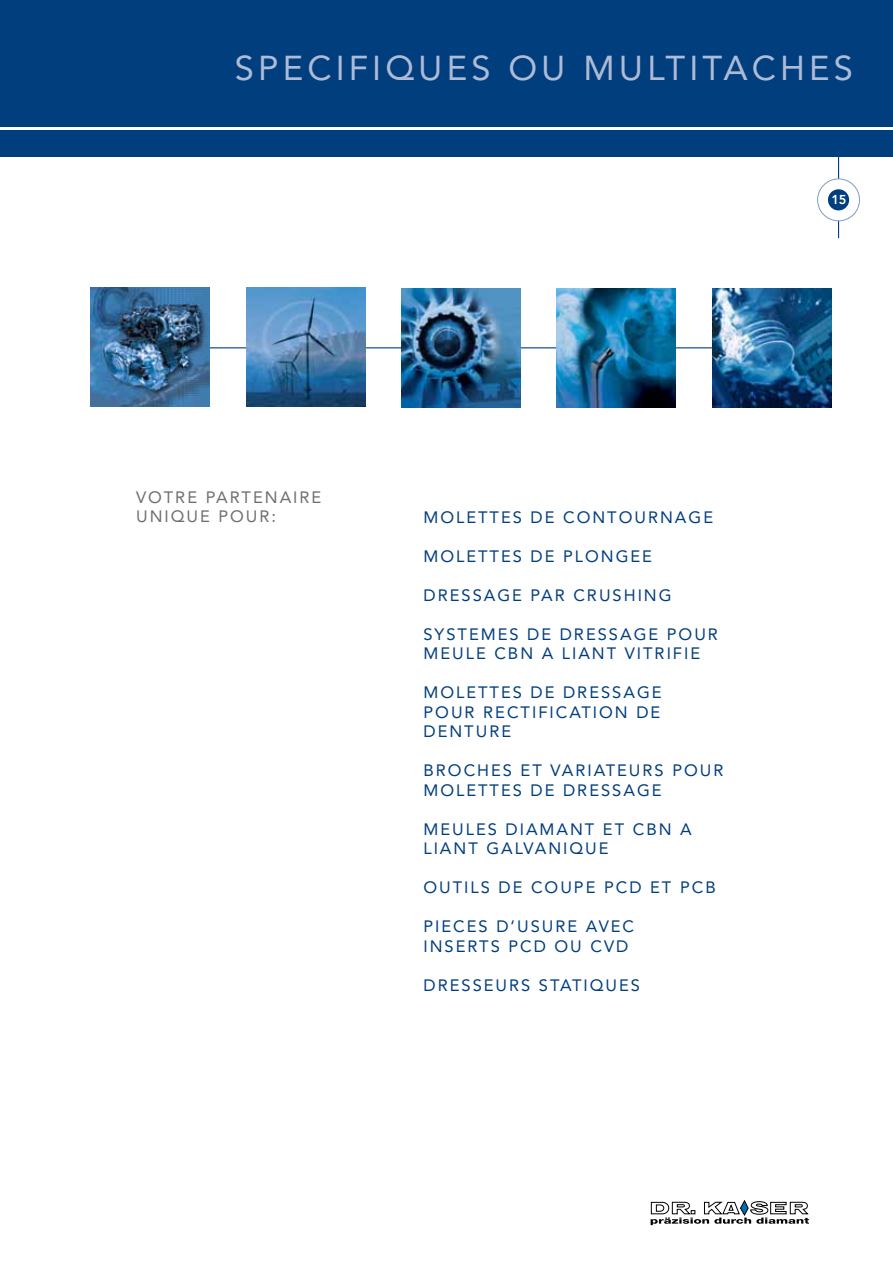
<style>
.page{position:relative;width:893px;height:1263px;background:#fff}
.page>*{position:absolute;margin:0;border:0;box-sizing:border-box;transform-origin:0 0}
.t1{font:34.5px "Avenir LT Com";letter-spacing:.12em;color:#adbbd7}
.t2{font:16.5px/19.5px "Avenir LT Com";letter-spacing:.12em;color:#003e7e}
.t3{font:16.5px/19.8px "Avenir LT Com";letter-spacing:.12em;color:#6d6e71}
.t4{font:800 12.9px "Avenir LT Com";color:#fff}
</style>
<div class="page">
<div style="left:0;top:0;width:893px;height:157px;background:#003e7e"></div>
<hr style="left:0;top:127px;width:893px;height:3px;background:#fff">
<hr style="left:838px;top:149px;width:1px;height:89px;background:#003e7e">
<div style="left:818px;top:179px;width:41px;height:42px;background:#fff;border-radius:50%"></div>
<div style="left:817px;top:179px;width:43px;height:42px;border:1px solid #809ebe;border-radius:50%"></div>
<div style="left:828px;top:189px;width:21px;height:21px;background:#003e7e;border-radius:50%"></div>
<svg style="left:651px;top:1200px;width:158px;height:25px"></svg>
<hr style="left:204px;top:347px;width:526px;height:1px;background:#003e7e">
<img style="left:90px;top:288px;width:120px;height:119px">
<img style="left:401px;top:288px;width:119px;height:119px">
<img style="left:556px;top:289px;width:119px;height:119px">
<img style="left:712px;top:289px;width:119px;height:119px">
<img style="left:246px;top:288px;width:119px;height:119px">
<h1 class="t1" style="left:235px;top:47px;width:620px">SPECIFIQUES OU MULTITACHES</h1>
<p class="t4" style="left:831px;top:192px;width:17px">15</p>
<p class="t3" style="left:136px;top:487px;width:187px">VOTRE PARTENAIRE<br>UNIQUE POUR:</p>
<p class="t2" style="left:423px;top:507px;width:291px">MOLETTES DE CONTOURNAGE</p>
<p class="t2" style="left:423px;top:546px;width:230px">MOLETTES DE PLONGEE</p>
<p class="t2" style="left:423px;top:585px;width:250px">DRESSAGE PAR CRUSHING</p>
<p class="t2" style="left:423px;top:624px;width:296px">SYSTEMES DE DRESSAGE POUR<br>MEULE CBN A LIANT VITRIFIE</p>
<p class="t2" style="left:423px;top:682px;width:240px;text-align:justify">MOLETTES DE DRESSAGE POUR RECTIFICATION DE DENTURE</p>
<p class="t2" style="left:423px;top:761px;width:302px">BROCHES ET VARIATEURS POUR<br>MOLETTES DE DRESSAGE</p>
<p class="t2" style="left:423px;top:819px;width:270px">MEULES DIAMANT ET CBN A<br>LIANT GALVANIQUE</p>
<p class="t2" style="left:423px;top:878px;width:294px">OUTILS DE COUPE PCD ET PCB</p>
<p class="t2" style="left:423px;top:917px;width:212px">PIECES D’USURE AVEC<br>INSERTS PCD OU CVD</p>
<p class="t2" style="left:423px;top:975px;width:218px">DRESSEURS STATIQUES</p>
</div>
